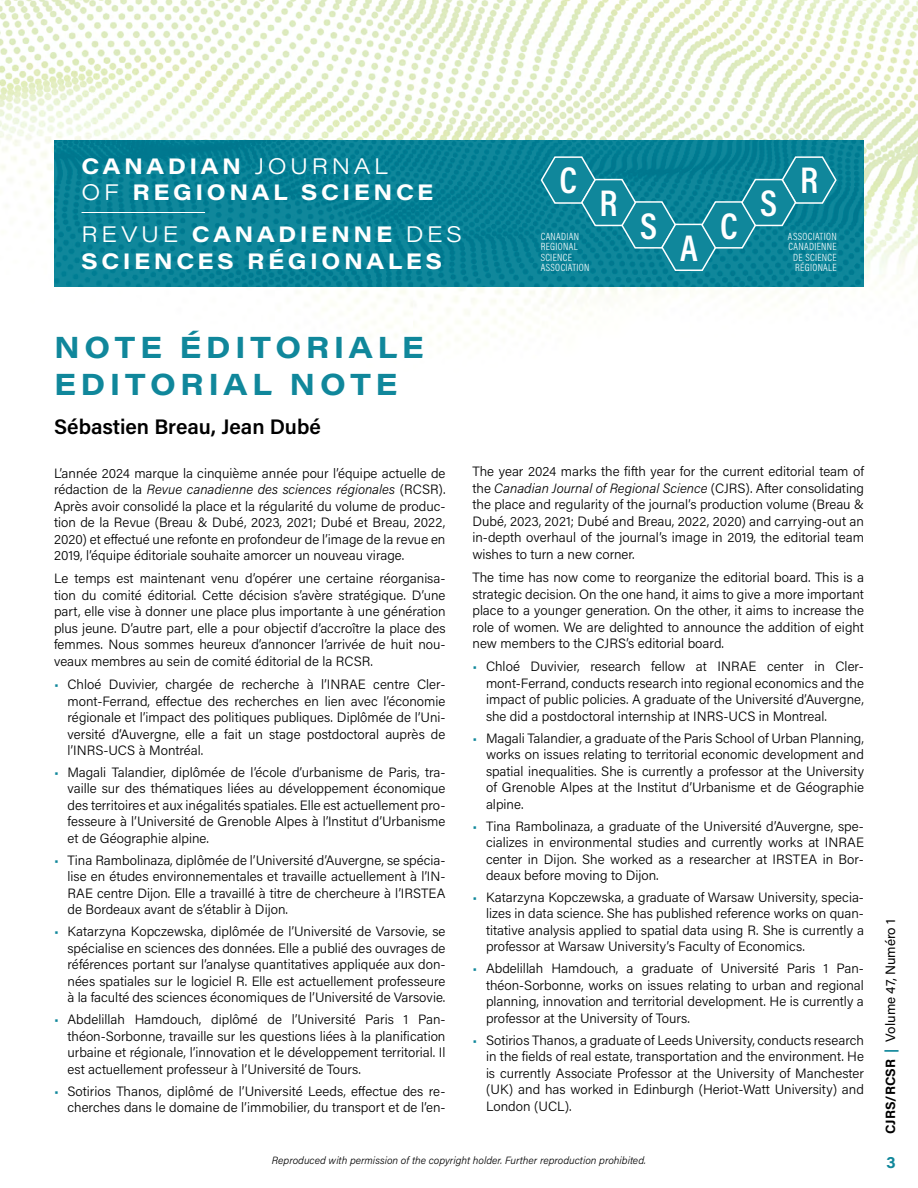
<style>
.page{position:relative;width:918px;height:1188px;background:#fff}
.page>*{position:absolute;margin:0;border:0;box-sizing:border-box;transform-origin:0 0}
.t1{font:600 37.5px "Acumin Pro Cond";color:#fff}
.t2{font:700 30px/37.5px "Acumin Pro Wide";letter-spacing:.15em;color:#10879b}
.t3{font:700 22.05px/26.4px "Acumin Pro Wide";letter-spacing:.16em;color:#fff}
.t4{font:600 21px "Acumin Pro";color:#000}
.t5{font:700 16.5px "Acumin Pro";color:#10879b}
.t6{font:300 13.5px/16.5px "Acumin Pro";color:#000;text-align:justify}
.t7{font:13.5px "Acumin Pro";color:#000}
.t8{font:italic 300 10.5px "Acumin Pro";color:#000}
.t9{font:300 10.5px/10.5px "Acumin Pro Cond";letter-spacing:.03em;color:#fff}
.s1{font-weight:300}
.s2{font-style:italic}
.s3{color:#10879b}
.s4{font-weight:700}
.s5{font-weight:700;color:#10879b}
</style>
<div class="page">
<img style="left:0;top:0;width:918px;height:345px">
<img style="left:54px;top:140px;width:810px;height:146px">
<hr style="left:82px;top:212px;width:123px;height:1px;background:#fff">
<svg style="left:540px;top:156px;width:298px;height:116px;background:#15889c"></svg>
<h3 class="t3" style="left:82px;top:151px;width:353px">CANADIAN <span class="s1">JOURNAL<br>OF</span> REGIONAL SCIENCE</h3>
<h3 class="t3" style="left:82px;top:220px;width:382px"><span class="s1">REVUE</span> CANADIENNE <span class="s1">DES<br></span>SCIENCES RÉGIONALES</h3>
<h1 class="t1" style="left:560px;top:155px;width:19px">C</h1>
<h1 class="t1" style="left:800px;top:155px;width:20px">R</h1>
<h1 class="t1" style="left:760px;top:179px;width:19px">S</h1>
<h1 class="t1" style="left:600px;top:179px;width:20px">R</h1>
<h1 class="t1" style="left:640px;top:201px;width:19px">S</h1>
<h1 class="t1" style="left:720px;top:201px;width:19px">C</h1>
<p class="t9" style="left:541px;top:241px;width:50px">REGIONAL<br>SCIENCE<br>ASSOCIATION</p>
<p class="t9" style="left:788px;top:231px;width:50px;text-align:right">ASSOCIATION<br>CANADIENNE<br>DE SCIENCE<br>RÉGIONALE</p>
<p class="t9" style="left:541px;top:231px;width:40px">CANADIAN</p>
<h1 class="t1" style="left:680px;top:224px;width:19px">A</h1>
<h2 class="t2" style="left:54px;top:327px;width:371px">NOTE ÉDITORIALE<br>EDITORIAL NOTE</h2>
<h3 class="t4" style="left:54px;top:412px;width:269px">Sébastien Breau, Jean Dubé</h3>
<p class="t6" style="left:54px;top:464px;width:393px">L’année 2024 marque la cinquième année pour l’équipe actuelle de rédaction de la <span class="s2">Revue canadienne des sciences régionales</span> (RCSR).<br>Après avoir consolidé la place et la régularité du volume de produc&shy;tion de la Revue (Breau &amp; Dubé, 2023, 2021; Dubé et Breau, 2022, 2020) et effectué une refonte en profondeur de l’image de la revue en 2019, l’équipe éditoriale souhaite amorcer un nouveau virage.</p>
<p class="t6" style="left:54px;top:570px;width:393px">Le temps est maintenant venu d’opérer une certaine réorganisa&shy;tion du comité éditorial. Cette décision s’avère stratégique. D’une part, elle vise à donner une place plus importante à une génération plus jeune. D’autre part, elle a pour objectif d’accroître la place des femmes. Nous sommes heureux d’annoncer l’arrivée de huit nou&shy;veaux membres au sein de comité éditorial de la RCSR.</p>
<p class="t6" style="left:68px;top:676px;width:380px;text-indent:-14px"><span class="s3">•</span> Chloé Duvivier, chargée de recherche à l’INRAE centre Cler&shy;mont-Ferrand, effectue des recherches en lien avec l’économie régionale et l’impact des politiques publiques. Diplômée de l’Uni&shy;versité d’Auvergne, elle a fait un stage postdoctoral auprès de l’INRS-UCS à Montréal.</p>
<p class="t6" style="left:68px;top:763px;width:379px;text-indent:-14px"><span class="s3">•</span> Magali Talandier, diplômée de l’école d’urbanisme de Paris, tra&shy;vaille sur des thématiques liées au développement économique des territoires et aux inégalités spatiales. Elle est actuellement pro&shy;fesseure à l’Université de Grenoble Alpes à l’Institut d’Urbanisme et de Géographie alpine.</p>
<p class="t6" style="left:68px;top:851px;width:379px;text-indent:-14px"><span class="s3">•</span> Tina Rambolinaza, diplômée de l’Université d’Auvergne, se spécia&shy;lise en études environnementales et travaille actuellement à l’IN-RAE centre Dijon. Elle a travaillé à titre de chercheure à l’IRSTEA de Bordeaux avant de s’établir à Dijon.</p>
<p class="t6" style="left:68px;top:923px;width:380px;text-indent:-14px"><span class="s3">•</span> Katarzyna Kopczewska, diplômée de l’Université de Varsovie, se spécialise en sciences des données. Elle a publié des ouvrages de références portant sur l’analyse quantitatives appliquée aux don&shy;nées spatiales sur le logiciel R. Elle est actuellement professeure à la faculté des sciences économiques de l’Université de Varsovie.</p>
<p class="t6" style="left:68px;top:1011px;width:379px;text-indent:-14px"><span class="s3">•</span> Abdelillah Hamdouch, diplômé de l’Université Paris 1 Pan&shy;théon-Sorbonne, travaille sur les questions liées à la planification urbaine et régionale, l’innovation et le développement territorial. Il est actuellement professeur à l’Université de Tours.</p>
<p class="t6" style="left:54px;top:1082px;width:393px;text-align:right"><span class="s3">•</span> Sotirios Thanos, diplômé de l’Université Leeds, effectue des re&shy;cherches dans le domaine de l’immobilier, du transport et de l’en-</p>
<p class="t6" style="left:472px;top:463px;width:393px">The year 2024 marks the fifth year for the current editorial team of the <span class="s2">Canadian Journal of Regional Science</span> (CJRS). After consolidating the place and regularity of the journal’s production volume (Breau &amp; Dubé, 2023, 2021; Dubé and Breau, 2022, 2020) and carrying-out an in-depth overhaul of the journal’s image in 2019, the editorial team wishes to turn a new corner.</p>
<p class="t6" style="left:472px;top:569px;width:393px">The time has now come to reorganize the editorial board. This is a strategic decision. On the one hand, it aims to give a more important place to a younger generation. On the other, it aims to increase the role of women. We are delighted to announce the addition of eight new members to the CJRS’s editorial board.</p>
<p class="t6" style="left:486px;top:658px;width:380px;text-indent:-14px"><span class="s3">•</span> Chloé Duvivier, research fellow at INRAE center in Cler&shy;mont-Ferrand, conducts research into regional economics and the impact of public policies. A graduate of the Université d’Auvergne, she did a postdoctoral internship at INRS-UCS in Montreal.</p>
<p class="t6" style="left:486px;top:729px;width:380px;text-indent:-14px"><span class="s3">•</span> Magali Talandier, a graduate of the Paris School of Urban Planning, works on issues relating to territorial economic development and spatial inequalities. She is currently a professor at the University of Grenoble Alpes at the Institut d’Urbanisme et de Géographie alpine.</p>
<p class="t6" style="left:486px;top:817px;width:380px;text-indent:-14px"><span class="s3">•</span> Tina Rambolinaza, a graduate of the Université d’Auvergne, spe&shy;cializes in environmental studies and currently works at INRAE center in Dijon. She worked as a researcher at IRSTEA in Bor&shy;deaux before moving to Dijon.</p>
<p class="t6" style="left:486px;top:889px;width:380px;text-indent:-14px"><span class="s3">•</span> Katarzyna Kopczewska, a graduate of Warsaw University, specia&shy;lizes in data science. She has published reference works on quan&shy;titative analysis applied to spatial data using R. She is currently a professor at Warsaw University’s Faculty of Economics.</p>
<p class="t6" style="left:486px;top:960px;width:379px;text-indent:-14px"><span class="s3">•</span> Abdelillah Hamdouch, a graduate of Université Paris 1 Pan&shy;théon-Sorbonne, works on issues relating to urban and regional planning, innovation and territorial development. He is currently a professor at the University of Tours.</p>
<p class="t6" style="left:486px;top:1031px;width:380px;text-indent:-14px"><span class="s3">•</span> Sotirios Thanos, a graduate of Leeds University, conducts research in the fields of real estate, transportation and the environment. He is currently Associate Professor at the University of Manchester (UK) and has worked in Edinburgh (Heriot-Watt University) and London (UCL).</p>
<p class="t7" style="left:881px;top:1134px;width:217px;rotate:-90deg"><span class="s4">CJRS/RCSR</span> <span class="s5">|</span> Volume 47, Numéro 1</p>
<p class="t8" style="left:272px;top:1153px;width:376px">Reproduced with permission of the copyright holder. Further reproduction prohibited.</p>
<p class="t5" style="left:886px;top:1150px;width:11px">3</p>
</div>
